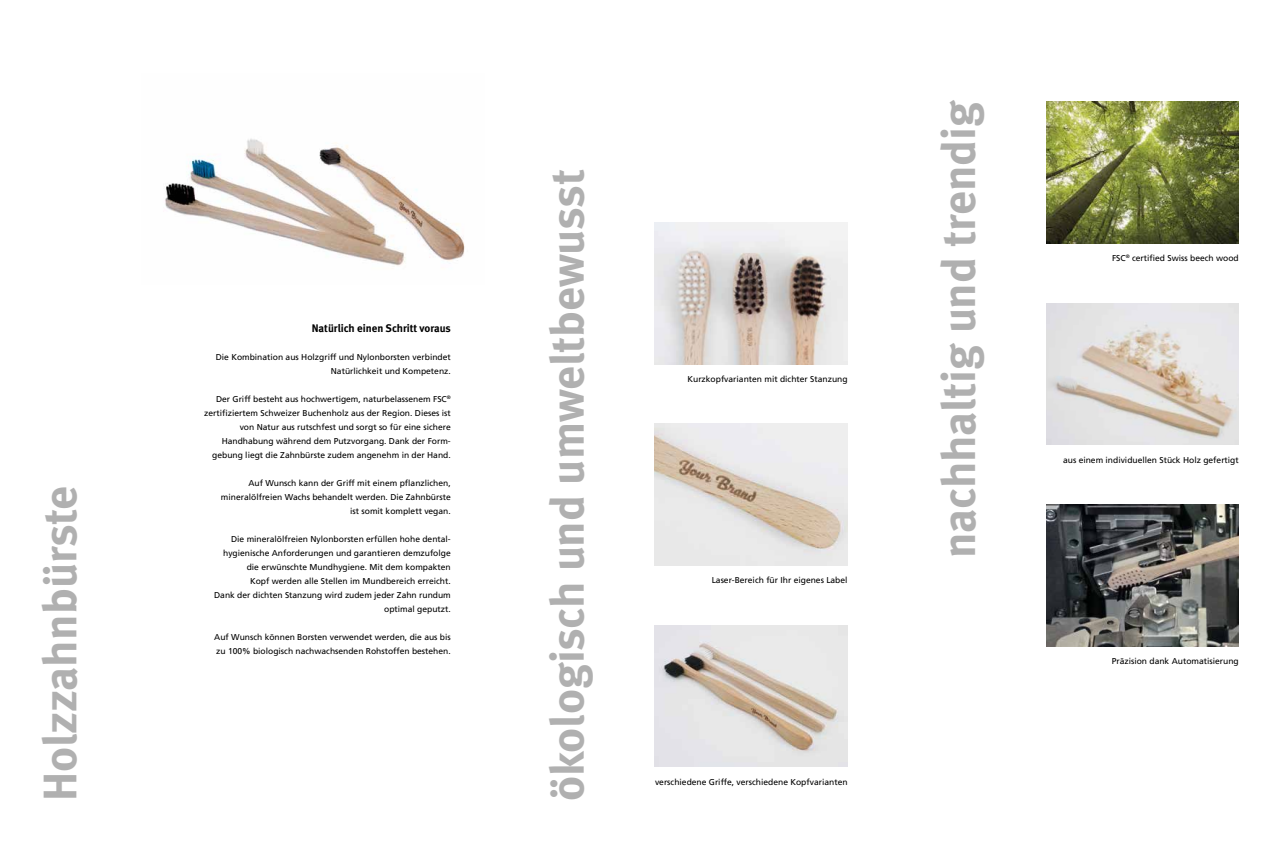
<style>
.page{position:relative;width:1270px;height:842px;background:#fff}
.page>*{position:absolute;margin:0;border:0;box-sizing:border-box;transform-origin:0 0}
.t1{font:700 47px "Meta";color:#b0b0b0}
.t2{font:700 11px "Meta";color:#000}
.t3{font:8.5px/14px "Frutiger LT Com";color:#000;text-align:right}
</style>
<div class="page">
<img style="left:165px;top:138px;width:300px;height:128px">
<img style="left:655px;top:223px;width:193px;height:141px">
<img style="left:1046px;top:303px;width:193px;height:142px">
<img style="left:1046px;top:505px;width:193px;height:141px">
<img style="left:655px;top:424px;width:193px;height:142px">
<img style="left:655px;top:625px;width:193px;height:142px">
<img style="left:1046px;top:102px;width:193px;height:142px">
<h1 class="t1" style="left:32px;top:801px;width:317px;rotate:-90deg">Holzzahnbürste</h1>
<p class="t2" style="left:312px;top:321px;width:141px">Natürlich einen Schritt voraus</p>
<p class="t3" style="left:216px;top:350px;width:237px">Die Kombination aus Holzgriff und Nylonborsten verbindet<br>Natürlichkeit und Kompetenz.</p>
<p class="t3" style="left:204px;top:392px;width:248px">Der Griff besteht aus hochwertigem, naturbelassenem FSC<sup>® </sup>zertifiziertem Schweizer Buchenholz aus der Region. Dieses ist von Natur aus rutschfest und sorgt so für eine sichere Handhabung während dem Putzvorgang. Dank der Form-- gebung liegt die Zahnbürste zudem angenehm in der Hand.</p>
<p class="t3" style="left:221px;top:476px;width:231px">Auf Wunsch kann der Griff mit einem pflanzlichen, mineralölfreien Wachs behandelt werden. Die Zahnbürste ist somit komplett vegan.</p>
<p class="t3" style="left:214px;top:532px;width:238px">Die mineralölfreien Nylonborsten erfüllen hohe dental&shy;hygienische Anforderungen und garantieren demzufolge die erwünschte Mundhygiene. Mit dem kompakten<br>Kopf werden alle Stellen im Mundbereich erreicht.<br>Dank der dichten Stanzung wird zudem jeder Zahn rundum optimal geputzt.</p>
<p class="t3" style="left:214px;top:630px;width:238px;text-align:left">Auf Wunsch können Borsten verwendet werden, die aus bis zu 100% biologisch nachwachsenden Rohstoffen bestehen.</p>
<h1 class="t1" style="left:540px;top:801px;width:633px;rotate:-90deg">ökologisch und umweltbewusst</h1>
<p class="t3" style="left:687px;top:372px;width:162px">Kurzkopfvarianten mit dichter Stanzung</p>
<p class="t3" style="left:712px;top:573px;width:137px">Laser-Bereich für Ihr eigenes Label</p>
<p class="t3" style="left:655px;top:775px;width:194px">verschiedene Griffe, verschiedene Kopfvarianten</p>
<h1 class="t1" style="left:931px;top:558px;width:459px;rotate:-90deg">nachhaltig und trendig</h1>
<p class="t3" style="left:1112px;top:251px;width:128px">FSC<sup>®</sup> certified Swiss beech wood</p>
<p class="t3" style="left:1063px;top:453px;width:177px">aus einem individuellen Stück Holz gefertigt</p>
<p class="t3" style="left:1112px;top:654px;width:129px">Präzision dank Automatisierung</p>
</div>
